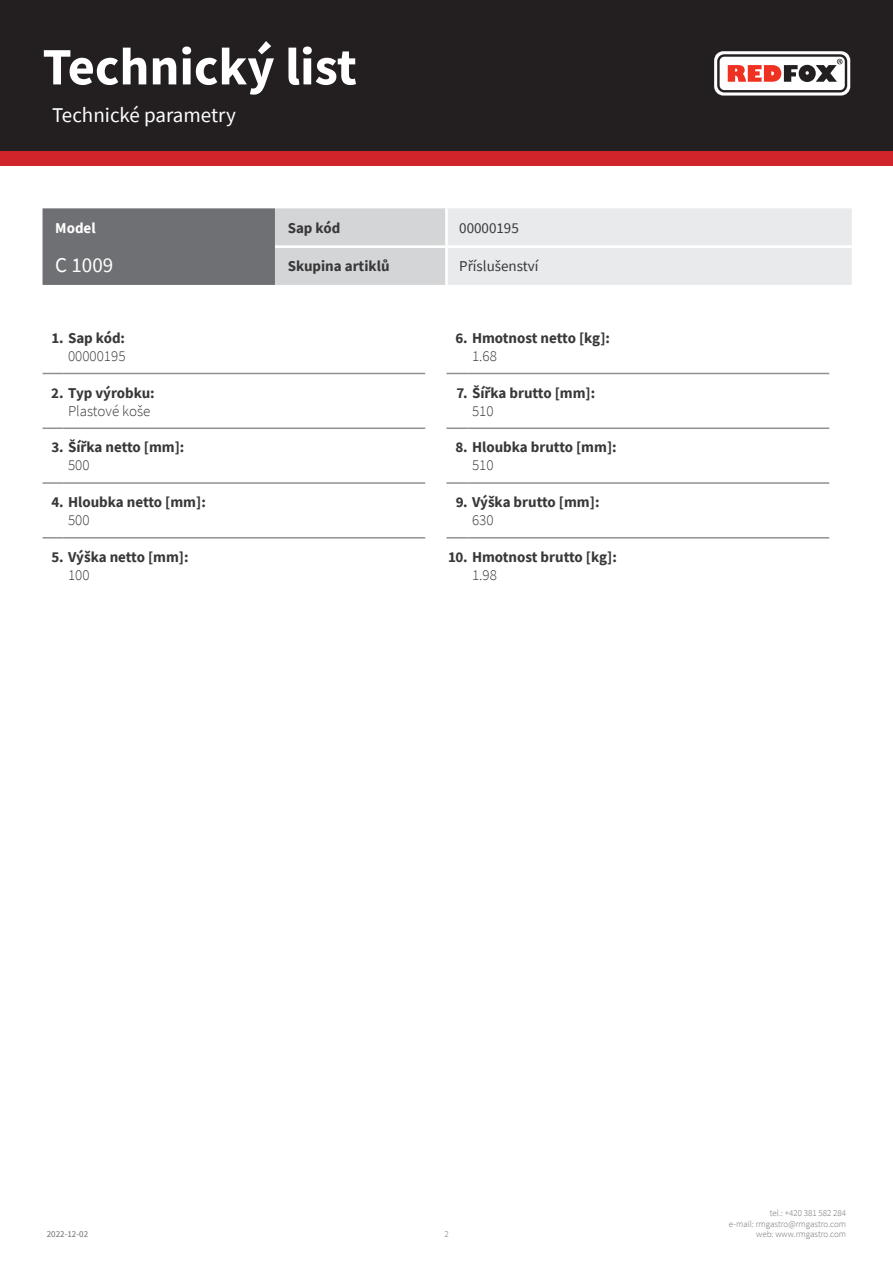
<style>
.page{position:relative;width:893px;height:1263px;background:#fff}
.page>*{position:absolute;margin:0;border:0;box-sizing:border-box;transform-origin:0 0}
.t1{font:700 52.5px "Source Sans Pro";color:#fff}
.kapitola{font:21px "Source Sans Pro";color:#fff}
.tabulka_-_headline{font:21px "Source Sans Pro";color:#fff}
.WebTechnicalNr{font:700 15px "Source Sans Pro";color:#383839}
.WebTechnicalValue{font:300 15px "Source Sans Pro";color:#383839}
.tabulka_-_text{font:15px "Source Sans Pro";color:#383839}
.tabulka_-_text-2{font:700 15px "Source Sans Pro";color:#383839}
.tabulka_-_text-3{font:700 15px "Source Sans Pro";color:#fff}
.t2{font:300 9px/10.8px "Source Sans Pro";color:#6f7073;text-align:right}
.t3{font:9px "Source Sans Pro";color:#6f7073}
</style>
<div class="page">
<div style="left:0;top:0;width:893px;height:166px;background:#d1232a"></div>
<div style="left:0;top:0;width:893px;height:151px;background:#231f20"></div>
<svg style="left:714px;top:51px;width:136px;height:45px"></svg>
<hr style="left:64px;top:373px;width:361px;height:1px;background:#8f9194">
<hr style="left:468px;top:373px;width:361px;height:1px;background:#8f9194">
<hr style="left:64px;top:427px;width:361px;height:2px;background:#8f9194">
<hr style="left:468px;top:427px;width:361px;height:2px;background:#8f9194">
<hr style="left:64px;top:482px;width:361px;height:2px;background:#8f9194">
<hr style="left:468px;top:482px;width:361px;height:2px;background:#8f9194">
<hr style="left:64px;top:537px;width:361px;height:1px;background:#8f9194">
<hr style="left:468px;top:537px;width:361px;height:1px;background:#8f9194">
<svg style="left:43px;top:373px;width:21px;height:1px"></svg>
<svg style="left:446px;top:373px;width:22px;height:1px"></svg>
<hr style="left:43px;top:427px;width:21px;height:2px;background:#8f9194">
<hr style="left:446px;top:427px;width:22px;height:2px;background:#8f9194">
<hr style="left:43px;top:482px;width:21px;height:2px;background:#8f9194">
<hr style="left:446px;top:482px;width:22px;height:2px;background:#8f9194">
<svg style="left:43px;top:537px;width:21px;height:1px"></svg>
<svg style="left:446px;top:537px;width:22px;height:1px"></svg>
<svg style="left:43px;top:208px;width:809px;height:77px;background:#c0c1c3"></svg>
<hr style="left:445px;top:208px;width:3px;height:37px;background:#fff">
<hr style="left:275px;top:245px;width:171px;height:3px;background:#fff">
<hr style="left:446px;top:245px;width:406px;height:3px;background:#fff">
<hr style="left:445px;top:248px;width:3px;height:37px;background:#fff">
<h1 class="t1" style="left:43px;top:31px;width:316px">Technický list</h1>
<p class="kapitola" style="left:52px;top:101px;width:185px">Technické parametry</p>
<p class="tabulka_-_text-3" style="left:55px;top:218px;width:42px">Model</p>
<p class="tabulka_-_text-2" style="left:288px;top:218px;width:54px">Sap kód</p>
<p class="tabulka_-_text" style="left:459px;top:219px;width:61px">00000195</p>
<p class="tabulka_-_headline" style="left:55px;top:251px;width:59px">C 1009</p>
<p class="tabulka_-_text-2" style="left:288px;top:256px;width:103px">Skupina artiklů</p>
<p class="tabulka_-_text" style="left:459px;top:257px;width:81px">Příslušenství</p>
<p class="WebTechnicalNr" style="left:51px;top:328px;width:75px">1. Sap kód:</p>
<p class="WebTechnicalValue" style="left:68px;top:347px;width:59px">00000195</p>
<p class="WebTechnicalNr" style="left:455px;top:328px;width:156px">6. Hmotnost netto [kg]:</p>
<p class="WebTechnicalValue" style="left:472px;top:347px;width:26px">1.68</p>
<p class="WebTechnicalNr" style="left:51px;top:382px;width:105px">2. Typ výrobku:</p>
<p class="WebTechnicalValue" style="left:68px;top:401px;width:84px">Plastové koše</p>
<p class="WebTechnicalNr" style="left:456px;top:382px;width:140px">7. Šířka brutto [mm]:</p>
<p class="WebTechnicalValue" style="left:472px;top:401px;width:23px">510</p>
<p class="WebTechnicalNr" style="left:52px;top:437px;width:134px">3. Šířka netto [mm]:</p>
<p class="WebTechnicalValue" style="left:68px;top:456px;width:23px">500</p>
<p class="WebTechnicalNr" style="left:455px;top:437px;width:163px">8. Hloubka brutto [mm]:</p>
<p class="WebTechnicalValue" style="left:472px;top:456px;width:23px">510</p>
<p class="WebTechnicalNr" style="left:51px;top:492px;width:156px">4. Hloubka netto [mm]:</p>
<p class="WebTechnicalValue" style="left:68px;top:511px;width:23px">500</p>
<p class="WebTechnicalNr" style="left:456px;top:492px;width:145px">9. Výška brutto [mm]:</p>
<p class="WebTechnicalValue" style="left:472px;top:511px;width:23px">630</p>
<p class="WebTechnicalNr" style="left:52px;top:547px;width:139px">5. Výška netto [mm]:</p>
<p class="WebTechnicalValue" style="left:68px;top:566px;width:23px">100</p>
<p class="WebTechnicalNr" style="left:448px;top:547px;width:170px">10. Hmotnost brutto [kg]:</p>
<p class="WebTechnicalValue" style="left:472px;top:566px;width:26px">1.98</p>
<p class="t3" style="left:47px;top:1229px;width:43px">2022-12-02</p>
<p class="t2" style="left:444px;top:1229px;width:6px">2</p>
<p class="t2" style="left:729px;top:1207px;width:119px">tel.: +420 381 582 284<br>e-mail: rmgastro@rmgastro.com web: www.rmgastro.com</p>
</div>
